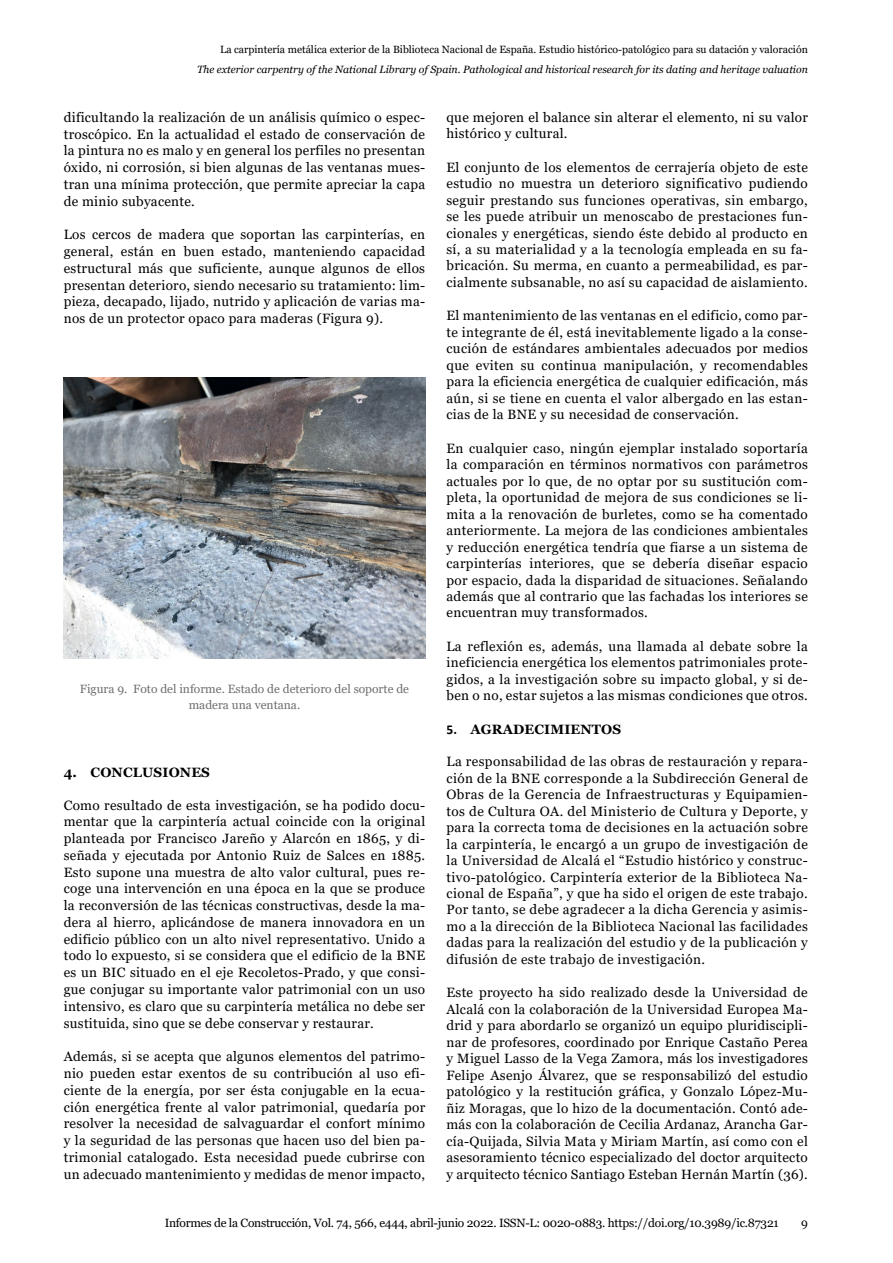
<style>
.page{position:relative;width:893px;height:1263px;background:#fff}
.page>*{position:absolute;margin:0;border:0;box-sizing:border-box;transform-origin:0 0}
.t1{font:13.5px/16.5px "Georgia";letter-spacing:.02em;color:#000;text-align:justify}
.t2{font:700 13.5px "Georgia";letter-spacing:.01em;color:#000}
.t3{font:12px "Georgia";letter-spacing:-.02em;color:#000}
.t4{font:12px/16.8px "Georgia";color:#706f6f;text-align:center}
.t5{font:italic 10.5px "Georgia";color:#000}
.t6{font:10.5px "Georgia";color:#000}
.s1{font-family:"Calibri"}
</style>
<div class="page">
<img style="left:64px;top:377px;width:361px;height:282px">
<p class="t6" style="left:220px;top:43px;width:589px">La carpintería metálica exterior de la Biblioteca Nacional de España. Estudio histórico-patológico para su datación y valoración</p>
<p class="t5" style="left:197px;top:62px;width:612px">The exterior carpentry of the National Library of Spain. Pathological and historical research for its dating and heritage valuation</p>
<p class="t1" style="left:64px;top:109px;width:363px">dificultando la realización de un análisis químico o espec&shy;troscópico. En la actualidad el estado de conservación de la pintura no es malo y en general los perfiles no presentan óxido, ni corrosión, si bien algunas de las ventanas mues&shy;tran una mínima protección, que permite apreciar la capa de minio subyacente.</p>
<p class="t1" style="left:64px;top:227px;width:363px">Los cercos de madera que soportan las carpinterías, en general, están en buen estado, manteniendo capacidad estructural más que suficiente, aunque algunos de ellos presentan deterioro, siendo necesario su tratamiento: lim&shy;pieza, decapado, lijado, nutrido y aplicación de varias ma&shy;nos de un protector opaco para maderas (Figura 9).</p>
<p class="t4" style="left:80px;top:680px;width:331px">Figura 9. Foto del informe. Estado de deterioro del soporte de madera una ventana.</p>
<p class="t2" style="left:64px;top:763px;width:148px">4. CONCLUSIONES</p>
<p class="t1" style="left:64px;top:797px;width:363px">Como resultado de esta investigación, se ha podido docu&shy;mentar que la carpintería actual coincide con la original planteada por Francisco Jareño y Alarcón en 1865, y di&shy;señada y ejecutada por Antonio Ruiz de Salces en 1885.<br>Esto supone una muestra de alto valor cultural, pues re&shy;coge una intervención en una época en la que se produce la reconversión de las técnicas constructivas, desde la ma&shy;dera al hierro, aplicándose de manera innovadora en un edificio público con un alto nivel representativo. Unido a todo lo expuesto, si se considera que el edificio de la BNE es un BIC situado en el eje Recoletos-Prado, y que consi&shy;gue conjugar su importante valor patrimonial con un uso intensivo, es claro que su carpintería metálica no debe ser sustituida, sino que se debe conservar y restaurar.</p>
<p class="t1" style="left:64px;top:1048px;width:363px">Además, si se acepta que algunos elementos del patrimo&shy;nio pueden estar exentos de su contribución al uso efi&shy;ciente de la energía, por ser ésta conjugable en la ecua&shy;ción energética frente al valor patrimonial, quedaría por resolver la necesidad de salvaguardar el confort mínimo y la seguridad de las personas que hacen uso del bien pa&shy;trimonial catalogado. Esta necesidad puede cubrirse con un adecuado mantenimiento y medidas de menor impacto,</p>
<p class="t1" style="left:446px;top:109px;width:363px">que mejoren el balance sin alterar el elemento, ni su valor histórico y cultural.</p>
<p class="t1" style="left:446px;top:159px;width:363px">El conjunto de los elementos de cerrajería objeto de este estudio no muestra un deterioro significativo pudiendo seguir prestando sus funciones operativas, sin embargo, se les puede atribuir un menoscabo de prestaciones fun&shy;cionales y energéticas, siendo éste debido al producto en sí, a su materialidad y a la tecnología empleada en su fa&shy;bricación. Su merma, en cuanto a permeabilidad, es par&shy;cialmente subsanable, no así su capacidad de aislamiento.</p>
<p class="t1" style="left:446px;top:308px;width:363px">El mantenimiento de las ventanas en el edificio, como par&shy;te integrante de él, está inevitablemente ligado a la conse&shy;cución de estándares ambientales adecuados por medios que eviten su continua manipulación, y recomendables para la eficiencia energética de cualquier edificación, más aún, si se tiene en cuenta el valor albergado en las estan&shy;cias de la BNE y su necesidad de conservación.</p>
<p class="t1" style="left:446px;top:440px;width:363px">En cualquier caso, ningún ejemplar instalado soportaría la comparación en términos normativos con parámetros actuales por lo que, de no optar por su sustitución com&shy;pleta, la oportunidad de mejora de sus condiciones se li&shy;mita a la renovación de burletes, como se ha comentado anteriormente. La mejora de las condiciones ambientales y reducción energética tendría que fiarse a un sistema de carpinterías interiores, que se debería diseñar espacio por espacio, dada la disparidad de situaciones. Señalando además que al contrario que las fachadas los interiores se encuentran muy transformados.</p>
<p class="t1" style="left:446px;top:638px;width:363px">La reflexión es, además, una llamada al debate sobre la ineficiencia energética los elementos patrimoniales prote&shy;gidos, a la investigación sobre su impacto global, y si de&shy;ben o no, estar sujetos a las mismas condiciones que otros.</p>
<p class="t2" style="left:446px;top:720px;width:176px"><span class="s1">5.</span> AGRADECIMIENTOS</p>
<p class="t1" style="left:446px;top:754px;width:363px">La responsabilidad de las obras de restauración y repara&shy;ción de la BNE corresponde a la Subdirección General de Obras de la Gerencia de Infraestructuras y Equipamien&shy;tos de Cultura OA. del Ministerio de Cultura y Deporte, y para la correcta toma de decisiones en la actuación sobre la carpintería, le encargó a un grupo de investigación de la Universidad de Alcalá el “Estudio histórico y construc&shy;tivo-patológico. Carpintería exterior de la Biblioteca Na&shy;cional de España”, y que ha sido el origen de este trabajo.<br>Por tanto, se debe agradecer a la dicha Gerencia y asimis&shy;mo a la dirección de la Biblioteca Nacional las facilidades dadas para la realización del estudio y de la publicación y difusión de este trabajo de investigación.</p>
<p class="t1" style="left:446px;top:985px;width:363px">Este proyecto ha sido realizado desde la Universidad de Alcalá con la colaboración de la Universidad Europea Ma&shy;drid y para abordarlo se organizó un equipo pluridiscipli&shy;nar de profesores, coordinado por Enrique Castaño Perea y Miguel Lasso de la Vega Zamora, más los investigadores Felipe Asenjo Álvarez, que se responsabilizó del estudio patológico y la restitución gráfica, y Gonzalo López-Mu&shy;ñiz Moragas, que lo hizo de la documentación. Contó ade&shy;más con la colaboración de Cecilia Ardanaz, Arancha Gar&shy;cía-Quijada, Silvia Mata y Miriam Martín, así como con el asesoramiento técnico especializado del doctor arquitecto y arquitecto técnico Santiago Esteban Hernán Martín (36).</p>
<p class="t3" style="left:165px;top:1215px;width:615px">Informes de la Construcción, Vol. 74, 566, e444, abril-junio 2022. ISSN-L: 0020-0883. https://doi.org/10.3989/ic.87321</p>
<p class="t3" style="left:801px;top:1215px;width:8px">9</p>
</div>
